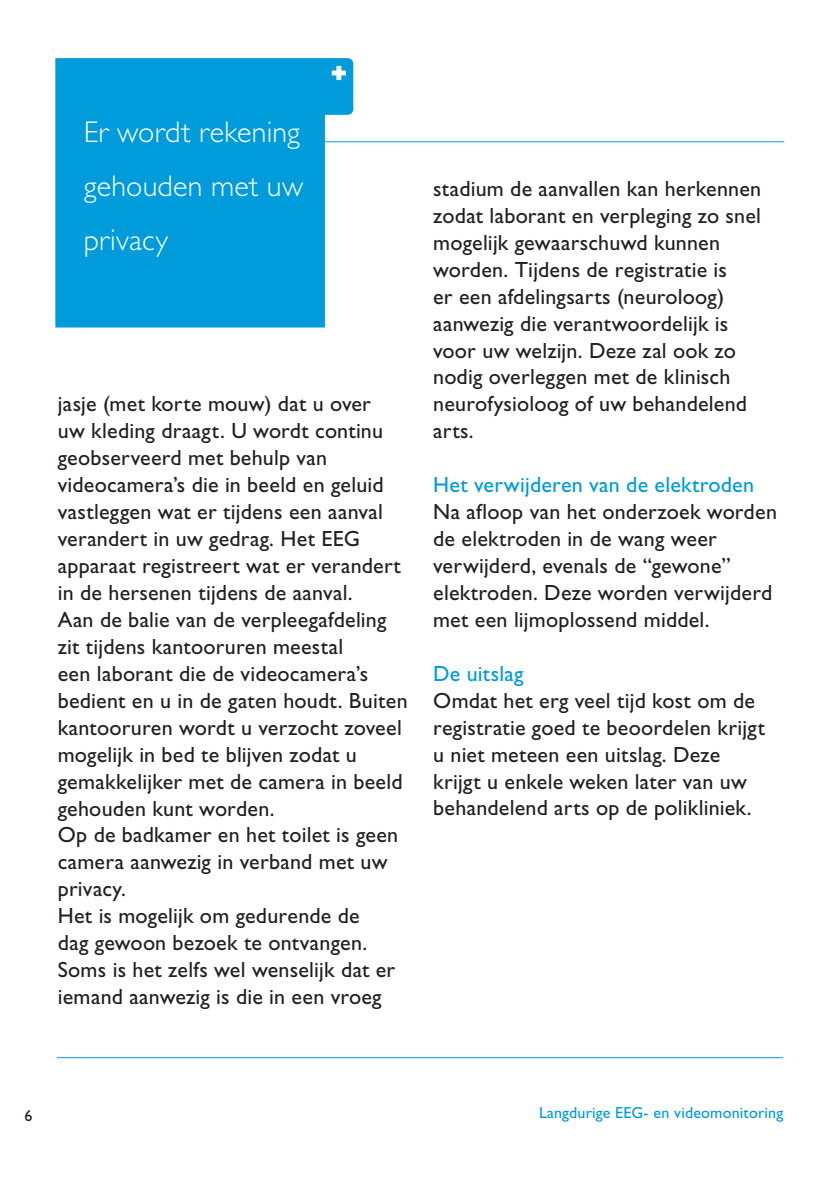
<style>
.page{position:relative;width:840px;height:1191px;background:#fff}
.page>*{position:absolute;margin:0;border:0;box-sizing:border-box;transform-origin:0 0}
.t1{font:300 30px/53.8px "AZM Gill Sans";letter-spacing:.005em;color:#fff;text-align:justify}
.t2{font:22px/27px "AZM Gill Sans";letter-spacing:.01em;color:#231f20}
.t3{font:22px "AZM Gill Sans";letter-spacing:.01em;color:#009bda}
.t4{font:16px "AZM Gill Sans";letter-spacing:.01em;color:#009bda}
.t5{font:16px "AZM Gill Sans";color:#231f20}
</style>
<div class="page">
<hr style="left:57px;top:1057px;width:725px;height:1px;background:#009bda">
<hr style="left:58px;top:141px;width:725px;height:1px;background:#009bda">
<svg style="left:55px;top:58px;width:298px;height:269px;background:#13a2dc"></svg>
<svg style="left:331px;top:66px;width:15px;height:14px"></svg>
<h1 class="t1" style="left:84px;top:108px;width:221px">Er wordt rekening gehouden met uw privacy</h1>
<p class="t2" style="left:58px;top:393px;width:351px">jasje (met korte mouw) dat u over<br>uw kleding draagt. U wordt continu geobserveerd met behulp van videocamera’s die in beeld en geluid vastleggen wat er tijdens een aanval verandert in uw gedrag. Het EEG apparaat registreert wat er verandert in de hersenen tijdens de aanval.<br>Aan de balie van de verpleegafdeling zit tijdens kantooruren meestal<br>een laborant die de videocamera’s bedient en u in de gaten houdt. Buiten kantooruren wordt u verzocht zoveel mogelijk in bed te blijven zodat u gemakkelijker met de camera in beeld gehouden kunt worden.<br>Op de badkamer en het toilet is geen camera aanwezig in verband met uw privacy.<br>Het is mogelijk om gedurende de<br>dag gewoon bezoek te ontvangen.<br>Soms is het zelfs wel wenselijk dat er iemand aanwezig is die in een vroeg</p>
<p class="t2" style="left:433px;top:177px;width:329px">stadium de aanvallen kan herkennen zodat laborant en verpleging zo snel mogelijk gewaarschuwd kunnen worden. Tijdens de registratie is<br>er een afdelingsarts (neuroloog) aanwezig die verantwoordelijk is voor uw welzijn. Deze zal ook zo nodig overleggen met de klinisch neurofysioloog of uw behandelend arts.</p>
<p class="t3" style="left:433px;top:477px;width:322px">Het verwijderen van de elektroden</p>
<p class="t2" style="left:433px;top:500px;width:345px">Na afloop van het onderzoek worden de elektroden in de wang weer verwijderd, evenals de “gewone” elektroden. Deze worden verwijderd met een lijmoplossend middel.</p>
<p class="t3" style="left:433px;top:665px;width:92px">De uitslag</p>
<p class="t2" style="left:433px;top:689px;width:333px">Omdat het erg veel tijd kost om de registratie goed te beoordelen krijgt u niet meteen een uitslag. Deze krijgt u enkele weken later van uw behandelend arts op de polikliniek.</p>
<p class="t5" style="left:24px;top:1109px;width:9px">6</p>
<p class="t4" style="left:538px;top:1107px;width:245px">Langdurige EEG- en videomonitoring</p>
</div>
